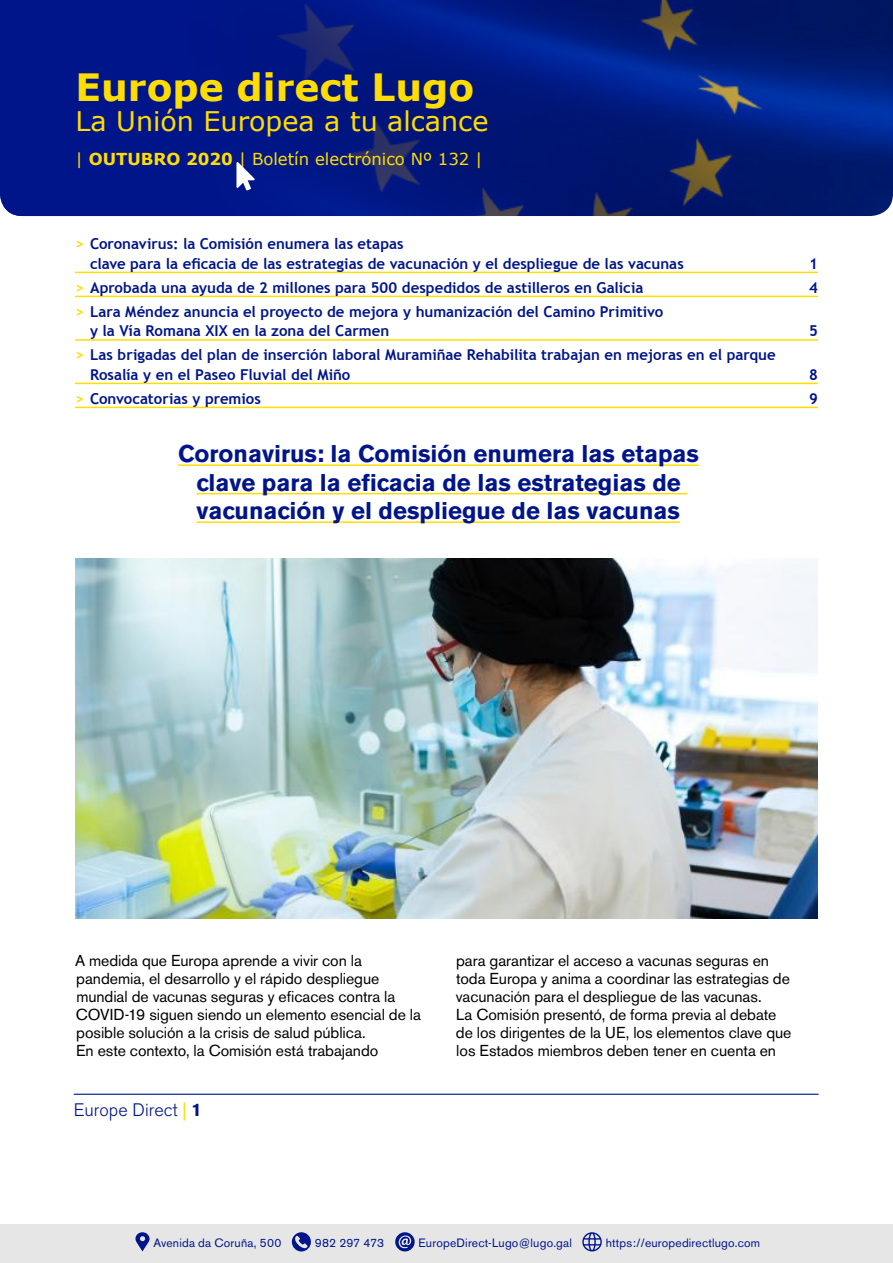
<style>
.page{position:relative;width:893px;height:1263px;background:#fff}
.page>*{position:absolute;margin:0;border:0;box-sizing:border-box;transform-origin:0 0}
.t1{font:700 37.65px "Verdana";color:#fd0}
.t2{font:27px "Verdana";color:#fd0}
.t3{font:700 24px/28.5px "Akzidenz Grotesk BE";color:#001589;text-align:center}
.t4{font:300 18px "Akzidenz Grotesk BE";color:#001589}
.t5{font:16.5px "Verdana";color:#fd0}
.t6{font:15.75px/18px "Akzidenz Grotesk BE";letter-spacing:-.005em;color:#000}
.t7{font:700 15px/19.5px "Trebuchet MS";color:#001589}
.t8{font:12px "Akzidenz Grotesk BE";letter-spacing:.015em;color:#001589}
.s1{font-weight:700}
.s2{color:#fd0}
.s3{font-weight:400;color:#fd0}
</style>
<div class="page">
<hr style="left:74px;top:1094px;width:745px;height:1px;background:#001589">
<div style="left:0;top:1224px;width:893px;height:39px;background:#e6e6e6"></div>
<svg style="left:135px;top:1232px;width:15px;height:19px"></svg>
<svg style="left:292px;top:1232px;width:19px;height:19px"></svg>
<svg style="left:295px;top:1236px;width:13px;height:12px"></svg>
<svg style="left:395px;top:1232px;width:20px;height:19px"></svg>
<svg style="left:399px;top:1235px;width:12px;height:13px"></svg>
<svg style="left:582px;top:1232px;width:20px;height:19px"></svg>
<svg style="left:0;top:0;width:893px;height:216px;background:#031a7e"></svg>
<svg style="left:236px;top:162px;width:19px;height:28px"></svg>
<hr style="left:178px;top:464px;width:521px;height:2px;background:#fd0">
<hr style="left:196px;top:493px;width:491px;height:1px;background:#fd0">
<hr style="left:196px;top:521px;width:484px;height:2px;background:#fd0">
<hr style="left:75px;top:272px;width:743px;height:1px;background:#fd0">
<hr style="left:75px;top:296px;width:743px;height:1px;background:#fd0">
<hr style="left:75px;top:339px;width:743px;height:2px;background:#fd0">
<hr style="left:75px;top:383px;width:743px;height:1px;background:#fd0">
<hr style="left:75px;top:407px;width:743px;height:1px;background:#fd0">
<img style="left:75px;top:558px;width:742px;height:360px">
<h1 class="t1" style="left:76px;top:63px;width:400px">Europe direct Lugo</h1>
<h2 class="t2" style="left:76px;top:104px;width:414px">La Unión Europea a tu alcance</h2>
<p class="t5" style="left:76px;top:149px;width:408px">| <span class="s1">OUTUBRO 2020</span> | Boletín electrónico Nº 132 |</p>
<p class="t7" style="left:90px;top:234px;width:595px;text-indent:-15px"><span class="s2">&gt;</span> Coronavirus: la Comisión enumera las etapas<br>clave para la eficacia de las estrategias de vacunación y el despliegue de las vacunas</p>
<p class="t7" style="left:809px;top:254px;width:10px">1</p>
<p class="t7" style="left:75px;top:278px;width:570px"><span class="s2">&gt;</span> Aprobada una ayuda de 2 millones para 500 despedidos de astilleros en Galicia</p>
<p class="t7" style="left:809px;top:278px;width:10px">4</p>
<p class="t7" style="left:90px;top:302px;width:575px;text-indent:-15px"><span class="s2">&gt;</span> Lara Méndez anuncia el proyecto de mejora y humanización del Camino Primitivo y la Vía Romana XIX en la zona del Carmen</p>
<p class="t7" style="left:809px;top:321px;width:10px">5</p>
<p class="t7" style="left:90px;top:345px;width:687px;text-indent:-15px"><span class="s2">&gt;</span> Las brigadas del plan de inserción laboral Muramiñae Rehabilita trabajan en mejoras en el parque<br>Rosalía y en el Paseo Fluvial del Miño</p>
<p class="t7" style="left:809px;top:365px;width:10px">8</p>
<p class="t7" style="left:75px;top:389px;width:187px"><span class="s2">&gt;</span> Convocatorias y premios</p>
<p class="t7" style="left:809px;top:389px;width:10px">9</p>
<h3 class="t3" style="left:178px;top:440px;width:523px">Coronavirus: la Comisión enumera las etapas clave para la eficacia de las estrategias de vacunación y el despliegue de las vacunas</h3>
<p class="t6" style="left:75px;top:952px;width:347px">A medida que Europa aprende a vivir con la pandemia, el desarrollo y el rápido despliegue mundial de vacunas seguras y eficaces contra la COVID-19 siguen siendo un elemento esencial de la posible solución a la crisis de salud pública.<br>En este contexto, la Comisión está trabajando</p>
<p class="t6" style="left:456px;top:952px;width:337px">para garantizar el acceso a vacunas seguras en toda Europa y anima a coordinar las estrategias de vacunación para el despliegue de las vacunas.<br>La Comisión presentó, de forma previa al debate de los dirigentes de la UE, los elementos clave que los Estados miembros deben tener en cuenta en</p>
<p class="t4" style="left:74px;top:1100px;width:129px">Europe Direct <span class="s3">|</span> <span class="s1">1</span></p>
<p class="t8" style="left:153px;top:1236px;width:129px">Avenida da Coruña, 500</p>
<p class="t8" style="left:315px;top:1236px;width:71px">982 297 473</p>
<p class="t8" style="left:419px;top:1236px;width:155px">EuropeDirect-Lugo@lugo.gal</p>
<p class="t8" style="left:606px;top:1236px;width:156px">https://europedirectlugo.com</p>
</div>
